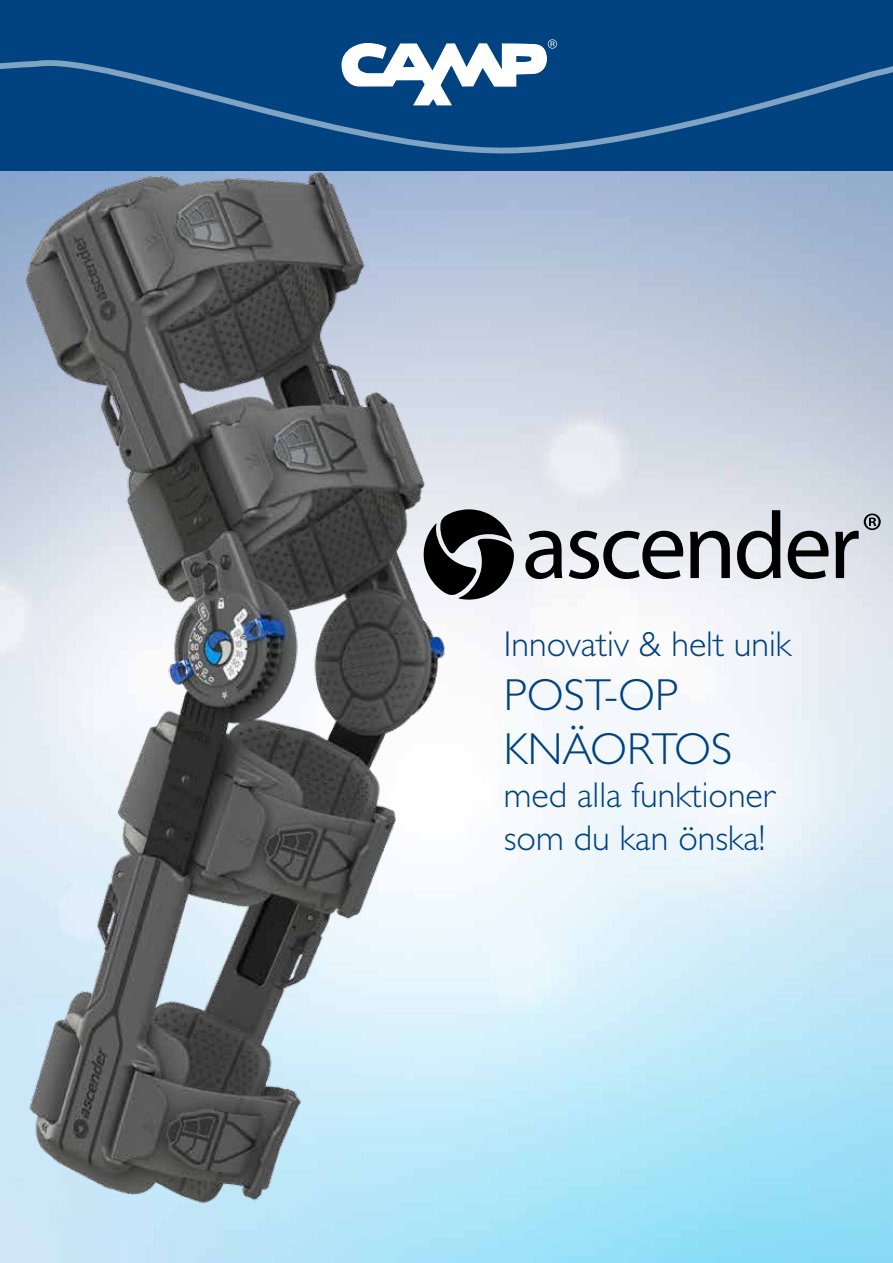
<style>
.page{position:relative;width:893px;height:1263px;background:#fff}
.page>*{position:absolute;margin:0;border:0;box-sizing:border-box;transform-origin:0 0}
.t1{font:50.4px "Myriad Pro";color:#000}
.t2{font:300 45px/54px "Gill Sans Std";color:#00417f}
.t3{font:300 36px/43.2px "Gill Sans Std";color:#00417f}
</style>
<div class="page">
<img style="left:0;top:170px;width:893px;height:1093px">
<img style="left:0;top:170px;width:464px;height:1038px">
<svg style="left:424px;top:509px;width:90px;height:91px"></svg>
<svg style="left:525px;top:531px;width:37px;height:48px"></svg>
<svg style="left:569px;top:531px;width:114px;height:48px"></svg>
<svg style="left:690px;top:531px;width:40px;height:47px"></svg>
<svg style="left:737px;top:510px;width:44px;height:69px"></svg>
<svg style="left:788px;top:531px;width:40px;height:48px"></svg>
<svg style="left:835px;top:531px;width:24px;height:47px"></svg>
<div style="left:0;top:0;width:893px;height:170px;background:#004380"></div>
<svg style="left:0;top:60px;width:893px;height:94px"></svg>
<svg style="left:342px;top:39px;width:215px;height:66px"></svg>
<p class="t3" style="left:504px;top:623px;width:289px">Innovativ &amp; helt unik</p>
<p class="t2" style="left:504px;top:668px;width:230px">POST-OP<br>KNÄORTOS</p>
<p class="t3" style="left:504px;top:774px;width:272px">med alla funktioner som du kan önska!</p>
<h1 class="t1" style="left:862px;top:500px;width:23px">®</h1>
</div>
